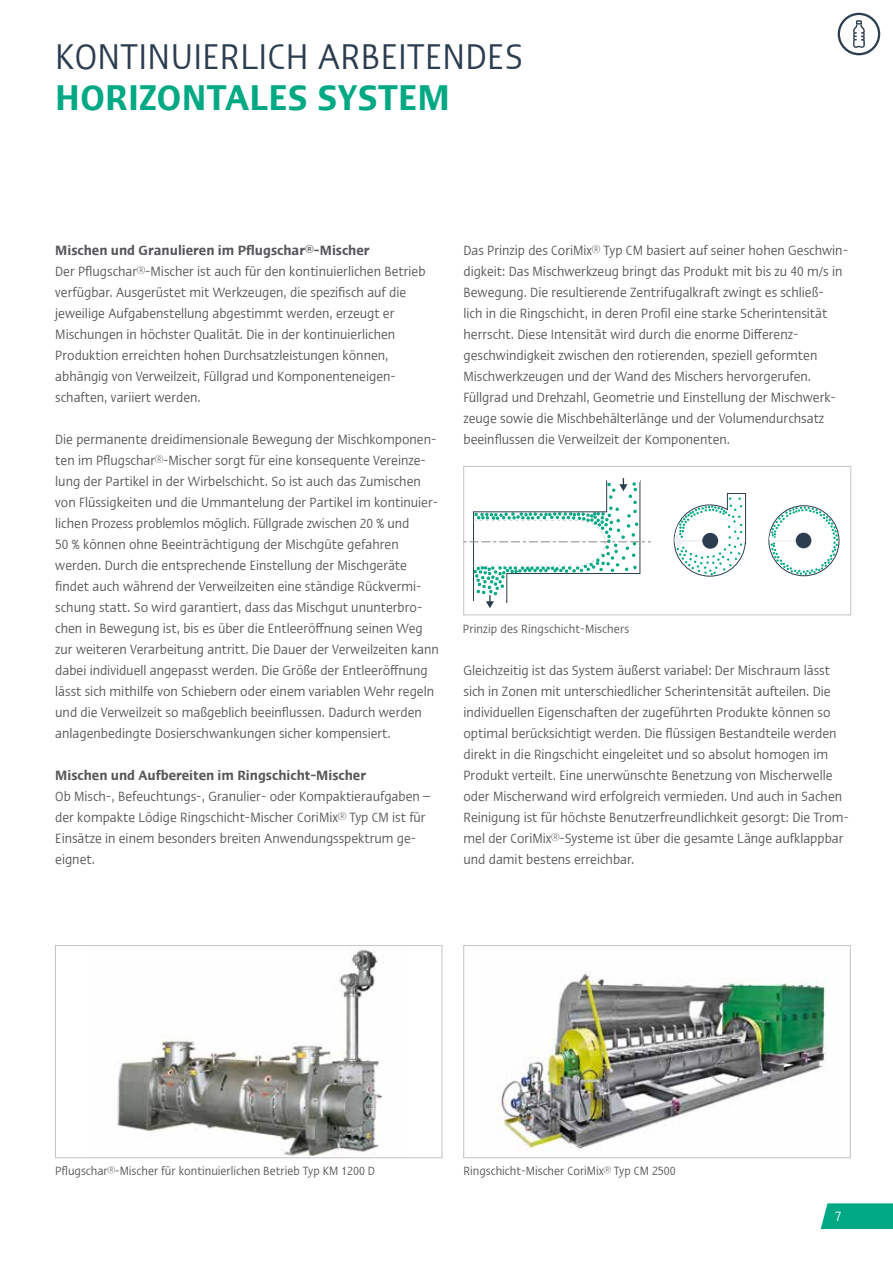
<style>
.page{position:relative;width:893px;height:1263px;background:#fff}
.page>*{position:absolute;margin:0;border:0;box-sizing:border-box;transform-origin:0 0}
.t1{font:condensed 36px "Ergo Com";letter-spacing:.01em;color:#2c3d4f}
.t2{font:600 condensed 36px "Ergo Com";letter-spacing:.01em;color:#00a984}
.t3{font:condensed 13.5px/21px "Ergo Com";color:#58585c}
.t4{font:600 condensed 13.5px "Ergo Com";color:#58585c}
.t5{font:condensed 13.5px "Ergo Com";color:#fff}
.t6{font:condensed 12px "Ergo Com";color:#58585c}
</style>
<div class="page">
<svg style="left:821px;top:1203px;width:72px;height:26px;background:#0ead8b"></svg>
<svg style="left:838px;top:13px;width:42px;height:42px"></svg>
<img style="left:116px;top:948px;width:268px;height:208px">
<div style="left:55px;top:945px;width:387px;height:213px;border:1px solid #c6c3c5"></div>
<img style="left:498px;top:972px;width:329px;height:179px">
<div style="left:463px;top:945px;width:387px;height:213px;border:1px solid #c6c3c5"></div>
<div style="left:463px;top:466px;width:388px;height:149px;border:1px solid #c6c3c5"></div>
<svg style="left:463px;top:478px;width:188px;height:130px"></svg>
<svg style="left:769px;top:506px;width:69px;height:69px"></svg>
<div style="left:796px;top:533px;width:15px;height:15px;background:#2c3d4f;border-radius:50%"></div>
<svg style="left:673px;top:493px;width:73px;height:84px"></svg>
<div style="left:702px;top:533px;width:16px;height:16px;background:#2c3d4f;border-radius:50%"></div>
<h1 class="t1" style="left:55px;top:31px;width:469px">KONTINUIERLICH ARBEITENDES</h1>
<h1 class="t2" style="left:55px;top:70px;width:396px">HORIZONTALES SYSTEM</h1>
<p class="t4" style="left:55px;top:240px;width:316px">Mischen und Granulieren im Pflugschar®-Mischer</p>
<p class="t3" style="left:55px;top:260px;width:372px">Der Pflugschar®-Mischer ist auch für den kontinuierlichen Betrieb verfügbar. Ausgerüstet mit Werkzeugen, die spezifisch auf die jeweilige Aufgabenstellung abgestimmt werden, erzeugt er Mischungen in höchster Qualität. Die in der kontinuierlichen Produktion erreichten hohen Durchsatzleistungen können, abhängig von Verweilzeit, Füllgrad und Komponenteneigen&shy;schaften, variiert werden.</p>
<p class="t3" style="left:55px;top:428px;width:385px">Die permanente dreidimensionale Bewegung der Mischkomponen&shy;ten im Pflugschar®-Mischer sorgt für eine konsequente Vereinze&shy;lung der Partikel in der Wirbelschicht. So ist auch das Zumischen von Flüssigkeiten und die Ummantelung der Partikel im kontinuier&shy;lichen Prozess problemlos möglich. Füllgrade zwischen 20 % und<br>50 % können ohne Beeinträchtigung der Mischgüte gefahren werden. Durch die entsprechende Einstellung der Mischgeräte findet auch während der Verweilzeiten eine ständige Rückvermi&shy;schung statt. So wird garantiert, dass das Mischgut ununterbro&shy;chen in Bewegung ist, bis es über die Entleeröffnung seinen Weg zur weiteren Verarbeitung antritt. Die Dauer der Verweilzeiten kann dabei individuell angepasst werden. Die Größe der Entleeröffnung lässt sich mithilfe von Schiebern oder einem variablen Wehr regeln und die Verweilzeit so maßgeblich beeinflussen. Dadurch werden anlagenbedingte Dosierschwankungen sicher kompensiert.</p>
<p class="t4" style="left:55px;top:765px;width:312px">Mischen und Aufbereiten im Ringschicht-Mischer</p>
<p class="t3" style="left:55px;top:785px;width:377px">Ob Misch-, Befeuchtungs-, Granulier- oder Kompaktieraufgaben – der kompakte Lödige Ringschicht-Mischer CoriMix® Typ CM ist für Einsätze in einem besonders breiten Anwendungsspektrum ge&shy;eignet.</p>
<p class="t3" style="left:463px;top:239px;width:386px">Das Prinzip des CoriMix® Typ CM basiert auf seiner hohen Geschwin&shy;digkeit: Das Mischwerkzeug bringt das Produkt mit bis zu 40 m/s in Bewegung. Die resultierende Zentrifugalkraft zwingt es schließ-<br>lich in die Ringschicht, in deren Profil eine starke Scherintensität herrscht. Diese Intensität wird durch die enorme Differenz&shy;geschwindigkeit zwischen den rotierenden, speziell geformten Mischwerkzeugen und der Wand des Mischers hervorgerufen.<br>Füllgrad und Drehzahl, Geometrie und Einstellung der Mischwerk&shy;zeuge sowie die Mischbehälterlänge und der Volumendurchsatz beeinflussen die Verweilzeit der Komponenten.</p>
<p class="t6" style="left:463px;top:620px;width:168px">Prinzip des Ringschicht-Mischers</p>
<p class="t3" style="left:463px;top:659px;width:387px">Gleichzeitig ist das System äußerst variabel: Der Mischraum lässt sich in Zonen mit unterschiedlicher Scherintensität aufteilen. Die individuellen Eigenschaften der zugeführten Produkte können so optimal berücksichtigt werden. Die flüssigen Bestandteile werden direkt in die Ringschicht eingeleitet und so absolut homogen im Produkt verteilt. Eine unerwünschte Benetzung von Mischerwelle oder Mischerwand wird erfolgreich vermieden. Und auch in Sachen Reinigung ist für höchste Benutzerfreundlichkeit gesorgt: Die Trom&shy;mel der CoriMix®-Systeme ist über die gesamte Länge aufklappbar und damit bestens erreichbar.</p>
<p class="t6" style="left:55px;top:1162px;width:321px">Pflugschar®-Mischer für kontinuierlichen Betrieb Typ KM 1200 D</p>
<p class="t6" style="left:463px;top:1162px;width:214px">Ringschicht-Mischer CoriMix® Typ CM 2500</p>
<p class="t5" style="left:835px;top:1207px;width:8px">7</p>
</div>
